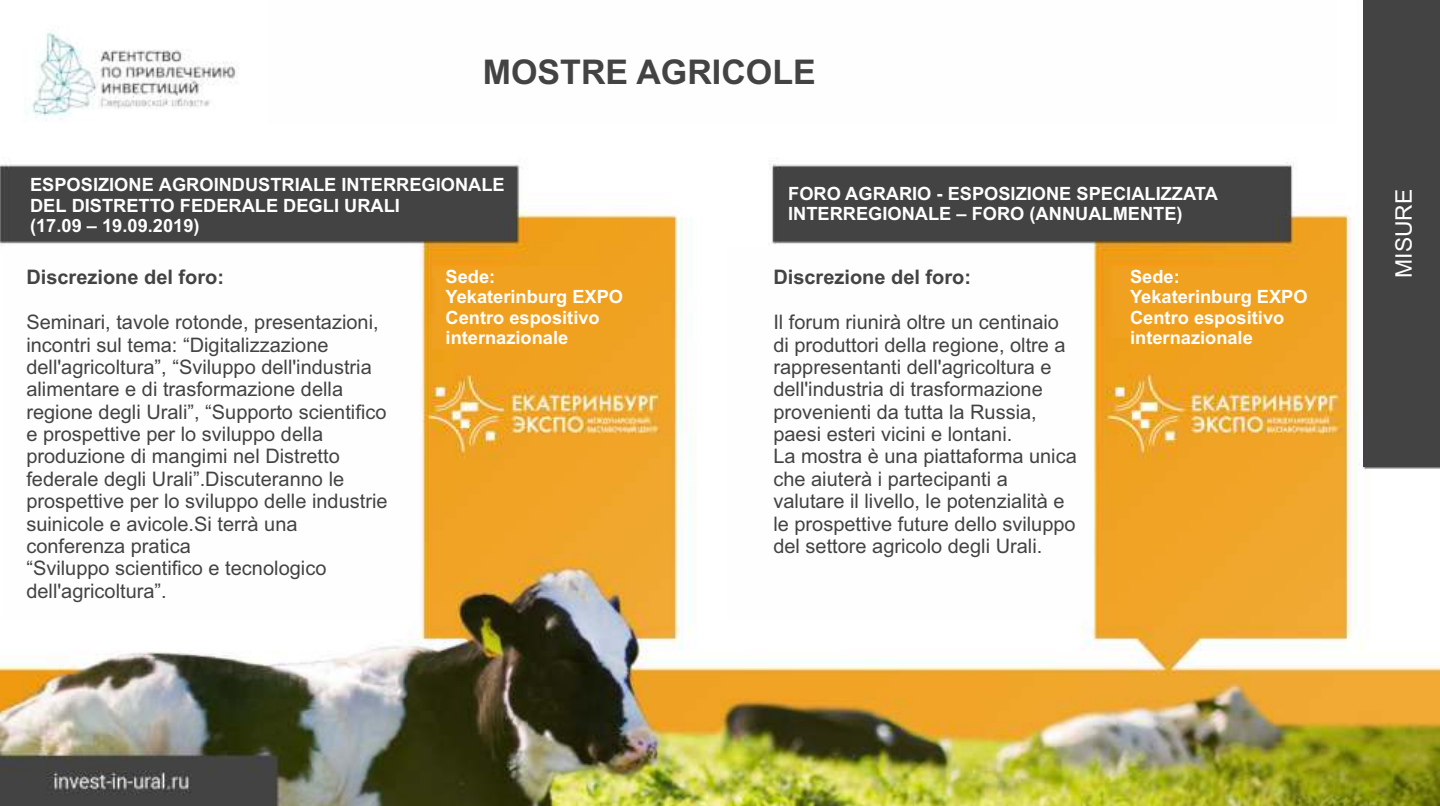
<style>
.page{position:relative;width:1440px;height:806px;background:#fff}
.page>*{position:absolute;margin:0;border:0;box-sizing:border-box;transform-origin:0 0}
.t1{font:700 34px "Arial";color:#434343}
.t2{font:22.8px "Arial";color:#fefefe}
.t3{font:20px/22.4px "Arial";color:#434343}
.t4{font:700 20px "Arial";color:#434343}
.t5{font:700 18.2px/20.4px "Arial";color:#fefefe}
</style>
<div class="page">
<img style="left:0;top:1px;width:1440px;height:804px">
<div style="left:1364px;top:0;width:76px;height:466px;background:#434343"></div>
<div style="left:268px;top:0;width:1068px;height:125px;background:#fefefe"></div>
<div style="left:2px;top:246px;width:417px;height:372px;background:#fefefe"></div>
<div style="left:727px;top:246px;width:361px;height:372px;background:#fefefe"></div>
<h1 class="t1" style="left:483px;top:59px;width:335px">MOSTRE AGRICOLE</h1>
<p class="t5" style="left:30px;top:176px;width:476px">ESPOSIZIONE AGROINDUSTRIALE INTERREGIONALE<br>DEL DISTRETTO FEDERALE DEGLI URALI<br>(17.09 – 19.09.2019)</p>
<p class="t5" style="left:788px;top:185px;width:431px">FORO AGRARIO - ESPOSIZIONE SPECIALIZZATA<br>INTERREGIONALE – FORO (ANNUALMENTE)</p>
<p class="t5" style="left:446px;top:268px;width:179px">Sede:<br>Yekaterinburg EXPO<br>Centro espositivo internazionale</p>
<p class="t5" style="left:1130px;top:268px;width:179px">Sede:<br>Yekaterinburg EXPO<br>Centro espositivo internazionale</p>
<p class="t4" style="left:26px;top:270px;width:199px">Discrezione del foro:</p>
<p class="t4" style="left:773px;top:270px;width:199px">Discrezione del foro:</p>
<p class="t3" style="left:773px;top:312px;width:294px">Il forum riunirà oltre un centinaio di produttori della regione, oltre a rappresentanti dell'agricoltura e dell'industria di trasformazione provenienti da tutta la Russia, paesi esteri vicini e lontani.</p>
<p class="t3" style="left:26px;top:312px;width:363px">Seminari, tavole rotonde, presentazioni, incontri sul tema: “Digitalizzazione dell'agricoltura”, “Sviluppo dell'industria alimentare e di trasformazione della regione degli Urali”, “Supporto scientifico e prospettive per lo sviluppo della produzione di mangimi nel Distretto federale degli Urali”.Discuteranno le prospettive per lo sviluppo delle industrie suinicole e avicole.Si terrà una conferenza pratica</p>
<p class="t3" style="left:773px;top:446px;width:305px">La mostra è una piattaforma unica che aiuterà i partecipanti a valutare il livello, le potenzialità e le prospettive future dello sviluppo del settore agricolo degli Urali.</p>
<p class="t3" style="left:26px;top:558px;width:302px">“Sviluppo scientifico e tecnologico dell'agricoltura”.</p>
<p class="t2" style="left:1395px;top:277px;width:90px;rotate:-90deg">MISURE</p>
</div>
